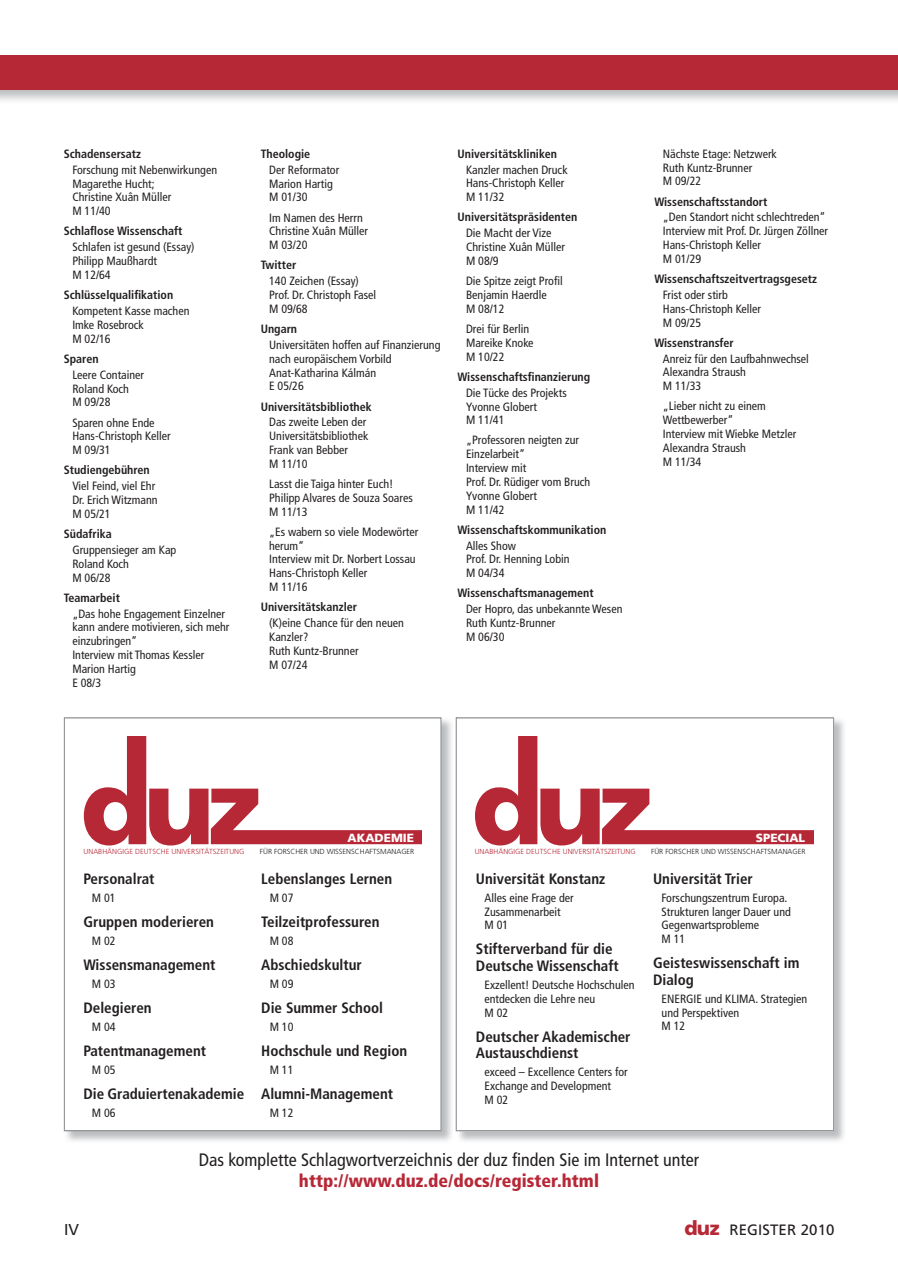
<style>
.page{position:relative;width:898px;height:1276px;background:#fff}
.page>*{position:absolute;margin:0;border:0;box-sizing:border-box;transform-origin:0 0}
.t1{font:condensed 18px "Frutiger";color:#231f20}
.t2{font:900 condensed 18px "Frutiger";color:#b72837}
.t3{font:15.75px "Frutiger";color:#231f20}
.t4{font:700 condensed 15px/16.5px "Frutiger";color:#231f20}
.t5{font:15px "Frutiger";letter-spacing:.01em;color:#231f20}
.t6{font:condensed 12px/13.8px "Frutiger";color:#231f20}
.t7{font:700 condensed 12px "Frutiger";color:#231f20}
.t8{font:900 11.85px "Frutiger";color:#fff}
.t9{font:300 7.35px "Frutiger";color:#b72837}
.t10{font:300 7.35px "Frutiger";letter-spacing:-.005em;color:#231f20}
.s1{font-weight:900;font-size:19.8px;color:#b72837}
</style>
<div class="page">
<img style="left:802px;top:717px;width:42px;height:424px">
<svg style="left:458px;top:717px;width:375px;height:414px"></svg>
<img style="left:64px;top:717px;width:394px;height:424px">
<img style="left:455px;top:717px;width:3px;height:414px">
<div style="left:64px;top:718px;width:377px;height:412px;background:#fff"></div>
<div style="left:64px;top:717px;width:377px;height:414px;border:1px solid #939598"></div>
<div style="left:0;top:55px;width:897px;height:35px;background:#b72837"></div>
<svg style="left:84px;top:736px;width:337px;height:109px"></svg>
<svg style="left:475px;top:736px;width:337px;height:109px"></svg>
<p class="t7" style="left:64px;top:147px;width:78px">Schadensersatz</p>
<p class="t6" style="left:72px;top:163px;width:146px">Forschung mit Nebenwirkungen<br>Magarethe Hucht;<br>Christine Xuân Müller<br>M 11/40</p>
<p class="t7" style="left:64px;top:224px;width:120px">Schlaflose Wissenschaft</p>
<p class="t6" style="left:72px;top:240px;width:124px">Schlafen ist gesund (Essay)<br>Philipp Maußhardt<br>M 12/64</p>
<p class="t7" style="left:64px;top:288px;width:111px">Schlüsselqualifikation</p>
<p class="t6" style="left:72px;top:304px;width:119px">Kompetent Kasse machen<br>Imke Rosebrock<br>M 02/16</p>
<p class="t7" style="left:64px;top:351px;width:36px">Sparen</p>
<p class="t6" style="left:72px;top:368px;width:73px">Leere Container<br>Roland Koch<br>M 09/28</p>
<p class="t6" style="left:72px;top:415px;width:100px">Sparen ohne Ende<br>Hans-Christoph Keller<br>M 09/31</p>
<p class="t7" style="left:64px;top:463px;width:87px">Studiengebühren</p>
<p class="t6" style="left:72px;top:479px;width:87px">Viel Feind, viel Ehr<br>Dr. Erich Witzmann<br>M 05/21</p>
<p class="t7" style="left:64px;top:527px;width:50px">Südafrika</p>
<p class="t6" style="left:72px;top:543px;width:105px">Gruppensieger am Kap<br>Roland Koch<br>M 06/28</p>
<p class="t7" style="left:64px;top:590px;width:58px">Teamarbeit</p>
<p class="t6" style="left:72px;top:607px;width:159px">„Das hohe Engagement Einzelner kann andere motivieren, sich mehr einzubringen“<br>Interview mit Thomas Kessler<br>Marion Hartig<br>E 08/3</p>
<p class="t7" style="left:260px;top:146px;width:51px">Theologie</p>
<p class="t6" style="left:269px;top:163px;width:71px">Der Reformator<br>Marion Hartig<br>M 01/30</p>
<p class="t6" style="left:269px;top:210px;width:100px">Im Namen des Herrn<br>Christine Xuân Müller<br>M 03/20</p>
<p class="t7" style="left:260px;top:258px;width:37px">Twitter</p>
<p class="t6" style="left:269px;top:274px;width:108px">140 Zeichen (Essay)<br>Prof. Dr. Christoph Fasel<br>M 09/68</p>
<p class="t7" style="left:260px;top:322px;width:38px">Ungarn</p>
<p class="t6" style="left:269px;top:338px;width:173px">Universitäten hoffen auf Finanzierung nach europäischem Vorbild<br>Anat-Katharina Kálmán<br>E 05/26</p>
<p class="t7" style="left:260px;top:399px;width:113px">Universitätsbibliothek</p>
<p class="t6" style="left:269px;top:415px;width:101px">Das zweite Leben der<br>Universitätsbibliothek<br>Frank van Bebber<br>M 11/10</p>
<p class="t6" style="left:269px;top:477px;width:145px">Lasst die Taiga hinter Euch!<br>Philipp Alvares de Souza Soares<br>M 11/13</p>
<p class="t6" style="left:269px;top:525px;width:151px">„Es wabern so viele Modewörter herum“<br>Interview mit Dr. Norbert Lossau<br>Hans-Christoph Keller<br>M 11/16</p>
<p class="t7" style="left:260px;top:600px;width:98px">Universitätskanzler</p>
<p class="t6" style="left:269px;top:616px;width:136px">(K)eine Chance für den neuen<br>Kanzler?<br>Ruth Kuntz-Brunner<br>M 07/24</p>
<p class="t7" style="left:457px;top:146px;width:101px">Universitätskliniken</p>
<p class="t6" style="left:466px;top:163px;width:103px">Kanzler machen Druck<br>Hans-Christoph Keller<br>M 11/32</p>
<p class="t7" style="left:457px;top:210px;width:121px">Universitätspräsidenten</p>
<p class="t6" style="left:466px;top:226px;width:100px">Die Macht der Vize<br>Christine Xuân Müller<br>M 08/9</p>
<p class="t6" style="left:466px;top:274px;width:98px">Die Spitze zeigt Profil<br>Benjamin Haerdle<br>M 08/12</p>
<p class="t6" style="left:466px;top:322px;width:69px">Drei für Berlin<br>Mareike Knoke<br>M 10/22</p>
<p class="t7" style="left:457px;top:369px;width:134px">Wissenschaftsfinanzierung</p>
<p class="t6" style="left:466px;top:386px;width:102px">Die Tücke des Projekts<br>Yvonne Globert<br>M 11/41</p>
<p class="t6" style="left:466px;top:433px;width:126px">„Professoren neigten zur<br>Einzelarbeit“<br>Interview mit<br>Prof. Dr. Rüdiger vom Bruch<br>Yvonne Globert<br>M 11/42</p>
<p class="t7" style="left:457px;top:522px;width:150px">Wissenschaftskommunikation</p>
<p class="t6" style="left:466px;top:538px;width:105px">Alles Show<br>Prof. Dr. Henning Lobin<br>M 04/34</p>
<p class="t7" style="left:457px;top:586px;width:138px">Wissenschaftsmanagement</p>
<p class="t6" style="left:466px;top:602px;width:158px">Der Hopro, das unbekannte Wesen<br>Ruth Kuntz-Brunner<br>M 06/30</p>
<p class="t6" style="left:662px;top:147px;width:115px">Nächste Etage: Netzwerk<br>Ruth Kuntz-Brunner<br>M 09/22</p>
<p class="t7" style="left:654px;top:194px;width:114px">Wissenschaftsstandort</p>
<p class="t6" style="left:662px;top:210px;width:167px">„Den Standort nicht schlechtreden“<br>Interview mit Prof. Dr. Jürgen Zöllner<br>Hans-Christoph Keller<br>M 01/29</p>
<p class="t7" style="left:654px;top:272px;width:164px">Wissenschaftszeitvertragsgesetz</p>
<p class="t6" style="left:662px;top:288px;width:100px">Frist oder stirb<br>Hans-Christoph Keller<br>M 09/25</p>
<p class="t7" style="left:654px;top:335px;width:81px">Wissenstransfer</p>
<p class="t6" style="left:662px;top:352px;width:147px">Anreiz für den Laufbahnwechsel<br>Alexandra Straush<br>M 11/33</p>
<p class="t6" style="left:662px;top:399px;width:135px">„Lieber nicht zu einem<br>Wettbewerber“<br>Interview mit Wiebke Metzler<br>Alexandra Straush<br>M 11/34</p>
<p class="t8" style="left:347px;top:831px;width:68px">AKADEMIE</p>
<p class="t9" style="left:83px;top:847px;width:162px">UNABHÄNGIGE DEUTSCHE UNIVERSITÄTSZEITUNG</p>
<p class="t10" style="left:260px;top:847px;width:156px">FÜR FORSCHER UND WISSENSCHAFTSMANAGER</p>
<p class="t4" style="left:83px;top:870px;width:73px">Personalrat</p>
<p class="t6" style="left:92px;top:891px;width:25px">M 01</p>
<p class="t4" style="left:83px;top:913px;width:132px">Gruppen moderieren</p>
<p class="t6" style="left:92px;top:934px;width:25px">M 02</p>
<p class="t4" style="left:83px;top:956px;width:133px">Wissensmanagement</p>
<p class="t6" style="left:92px;top:977px;width:25px">M 03</p>
<p class="t4" style="left:83px;top:999px;width:70px">Delegieren</p>
<p class="t6" style="left:92px;top:1020px;width:25px">M 04</p>
<p class="t4" style="left:83px;top:1042px;width:124px">Patentmanagement</p>
<p class="t6" style="left:92px;top:1063px;width:25px">M 05</p>
<p class="t4" style="left:83px;top:1085px;width:162px">Die Graduiertenakademie</p>
<p class="t6" style="left:92px;top:1106px;width:25px">M 06</p>
<p class="t4" style="left:261px;top:870px;width:132px">Lebenslanges Lernen</p>
<p class="t6" style="left:270px;top:891px;width:25px">M 07</p>
<p class="t4" style="left:261px;top:913px;width:120px">Teilzeitprofessuren</p>
<p class="t6" style="left:270px;top:934px;width:25px">M 08</p>
<p class="t4" style="left:261px;top:956px;width:102px">Abschiedskultur</p>
<p class="t6" style="left:270px;top:977px;width:25px">M 09</p>
<p class="t4" style="left:261px;top:999px;width:123px">Die Summer School</p>
<p class="t6" style="left:270px;top:1020px;width:25px">M 10</p>
<p class="t4" style="left:261px;top:1042px;width:147px">Hochschule und Region</p>
<p class="t6" style="left:270px;top:1063px;width:25px">M 11</p>
<p class="t4" style="left:261px;top:1085px;width:133px">Alumni-Management</p>
<p class="t6" style="left:270px;top:1106px;width:25px">M 12</p>
<p class="t8" style="left:755px;top:831px;width:51px">SPECIAL</p>
<p class="t9" style="left:474px;top:847px;width:162px">UNABHÄNGIGE DEUTSCHE UNIVERSITÄTSZEITUNG</p>
<p class="t10" style="left:651px;top:847px;width:156px">FÜR FORSCHER UND WISSENSCHAFTSMANAGER</p>
<p class="t4" style="left:476px;top:870px;width:131px">Universität Konstanz</p>
<p class="t6" style="left:484px;top:891px;width:91px">Alles eine Frage der<br>Zusammenarbeit<br>M 01</p>
<p class="t4" style="left:476px;top:941px;width:144px">Stifterverband für die<br>Deutsche Wissenschaft</p>
<p class="t6" style="left:484px;top:978px;width:151px">Exzellent! Deutsche Hochschulen entdecken die Lehre neu<br>M 02</p>
<p class="t4" style="left:476px;top:1028px;width:156px">Deutscher Akademischer<br>Austauschdienst</p>
<p class="t6" style="left:484px;top:1065px;width:145px">exceed – Excellence Centers for<br>Exchange and Development<br>M 02</p>
<p class="t4" style="left:652px;top:870px;width:101px">Universität Trier</p>
<p class="t6" style="left:661px;top:891px;width:131px">Forschungszentrum Europa.<br>Strukturen langer Dauer und<br>Gegenwartsprobleme<br>M 11</p>
<p class="t4" style="left:652px;top:955px;width:148px">Geisteswissenschaft im<br>Dialog</p>
<p class="t6" style="left:661px;top:992px;width:147px">ENERGIE und KLIMA. Strategien und Perspektiven<br>M 12</p>
<h1 class="t1" style="left:199px;top:1149px;width:501px">Das komplette Schlagwortverzeichnis der duz finden Sie im Internet unter</h1>
<h1 class="t2" style="left:299px;top:1170px;width:301px">http://www.duz.de/docs/register.html</h1>
<h2 class="t3" style="left:64px;top:1220px;width:16px">IV</h2>
<p class="t5" style="left:684px;top:1220px;width:152px"><span class="s1">duz</span> REGISTER 2010</p>
</div>
